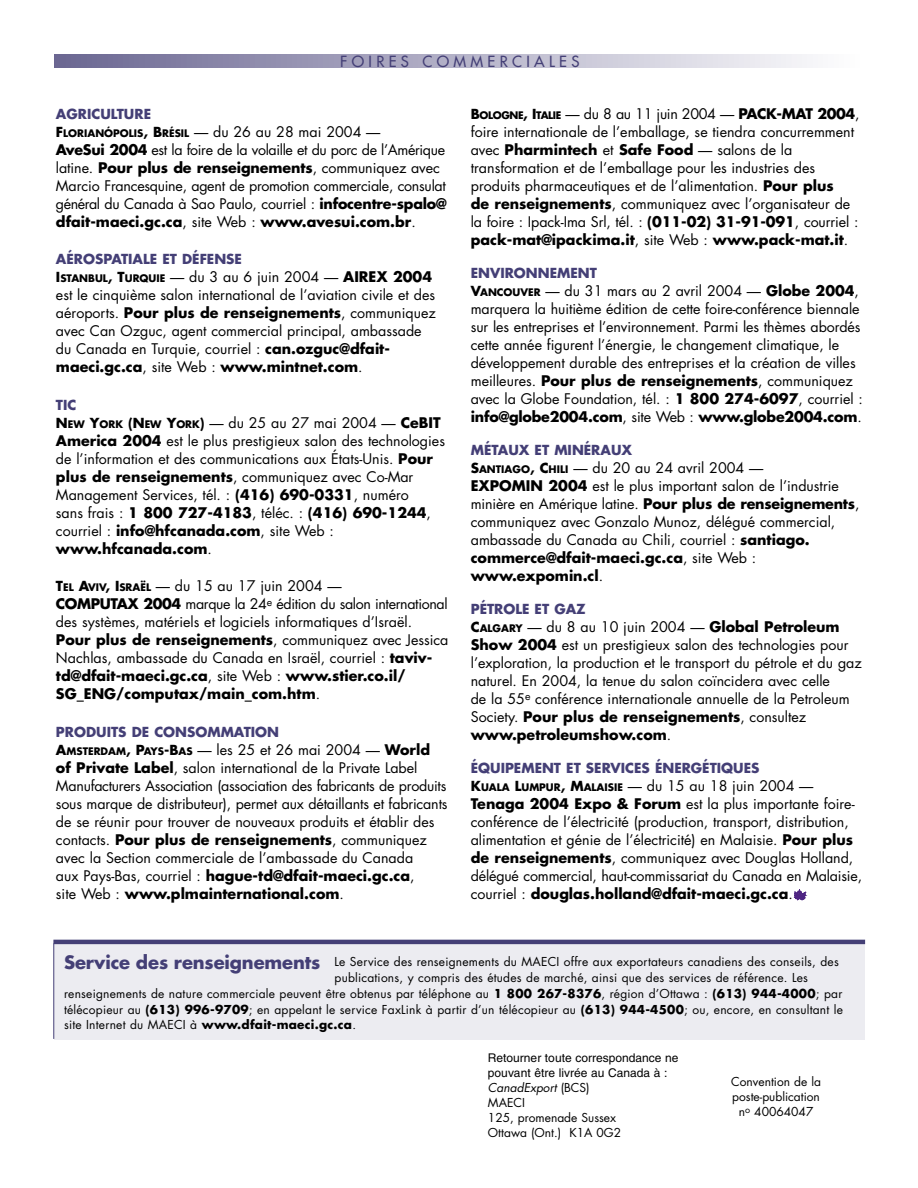
<style>
.page{position:relative;width:918px;height:1188px;background:#fff}
.page>*{position:absolute;margin:0;border:0;box-sizing:border-box;transform-origin:0 0}
.t1{font:700 18px "Futura";letter-spacing:-.005em;color:#443f76}
.t2{font:15px "Futura";letter-spacing:.29em;color:#443f76}
.t3{font:14.25px/18px "Futura";color:#000}
.t4{font:14.25px/18px "Futura";letter-spacing:-.02em;color:#000}
.t5{font:700 13.5px "Futura";color:#443f76}
.t6{font:12px "Futura";letter-spacing:.02em;color:#000}
.t7{font:12px/15px "Futura";color:#000}
.t8{font:12px/15px "Helvetica";color:#000}
.t9{font:700 10.2px "Futura";color:#000}
.s1{font-size:13.5px}
.s2{font-weight:400;font-size:14.25px}
.s3{font-weight:700}
.s4{font-weight:700;font-size:13.5px}
.s5{font-weight:700;font-size:10.2px}
.s6{font-style:italic}
</style>
<div class="page">
<svg style="left:54px;top:54px;width:753px;height:14px"></svg>
<div style="left:54px;top:944px;width:811px;height:95px;background:#ececf1"></div>
<hr style="left:53px;top:940px;width:812px;height:4px;background:#443f76">
<hr style="left:53px;top:943px;width:1px;height:96px;background:#443f76">
<svg style="left:794px;top:890px;width:13px;height:10px"></svg>
<p class="t2" style="left:340px;top:54px;width:241px">FOIRES COMMERCIALES</p>
<p class="t5" style="left:56px;top:107px;width:97px">AGRICULTURE</p>
<p class="t9" style="left:56px;top:128px;width:326px"><span class="s1">F</span>LORIANÓPOLIS<span class="s1">, B</span>RÉSIL <span class="s2">— du 26 au 28 mai 2004 —</span></p>
<p class="t4" style="left:56px;top:142px;width:392px"><span class="s3">AveSui 2004</span> est la foire de la volaille et du porc de l’Amérique latine. <span class="s3">Pour plus de renseignements</span>, communiquez avec Marcio Francesquine, agent de promotion commerciale, consulat général du Canada à Sao Paulo, courriel : <span class="s3">infocentre-spalo@ dfait-maeci.gc.ca</span>, site Web : <span class="s3">www.avesui.com.br</span>.</p>
<p class="t5" style="left:56px;top:253px;width:188px">AÉROSPATIALE ET DÉFENSE</p>
<p class="t3" style="left:56px;top:269px;width:381px"><span class="s4">I</span><span class="s5">STANBUL</span><span class="s4">, T</span><span class="s5">URQUIE</span> — du 3 au 6 juin 2004 — <span class="s3">AIREX 2004 </span>est le cinquième salon international de l’aviation civile et des aéroports. <span class="s3">Pour plus de renseignements</span>, communiquez avec Can Ozguc, agent commercial principal, ambassade du Canada en Turquie, courriel : <span class="s3">can.ozguc@dfait&shy;maeci.gc.ca</span>, site Web : <span class="s3">www.mintnet.com</span>.</p>
<p class="t5" style="left:56px;top:398px;width:22px">TIC</p>
<p class="t3" style="left:56px;top:415px;width:391px"><span class="s4">N</span><span class="s5">EW</span> <span class="s4">Y</span><span class="s5">ORK</span> <span class="s4">(N</span><span class="s5">EW</span> <span class="s4">Y</span><span class="s5">ORK</span><span class="s4">)</span> — du 25 au 27 mai 2004 — <span class="s3">CeBIT America 2004</span> est le plus prestigieux salon des technologies de l’information et des communications aux États-Unis. <span class="s3">Pour plus de renseignements</span>, communiquez avec Co-Mar Management Services, tél. : <span class="s3">(416) 690-0331</span>, numéro<br>sans frais : <span class="s3">1 800 727-4183</span>, téléc. : <span class="s3">(416) 690-1244</span>, courriel : <span class="s3">info@hfcanada.com</span>, site Web : <span class="s3">www.hfcanada.com</span>.</p>
<p class="t3" style="left:56px;top:578px;width:394px"><span class="s4">T</span><span class="s5">EL</span> <span class="s4">A</span><span class="s5">VIV</span><span class="s4">, I</span><span class="s5">SRAËL</span> — du 15 au 17 juin 2004 —<br><span class="s3">COMPUTAX 2004</span> marque la 24<sup>e</sup> édition du salon international des systèmes, matériels et logiciels informatiques d’Israël.<br><span class="s3">Pour plus de renseignements</span>, communiquez avec Jessica Nachlas, ambassade du Canada en Israël, courriel : <span class="s3">taviv&shy;td@dfait-maeci.gc.ca</span>, site Web : <span class="s3">www.stier.co.il/ SG_ENG/computax/main_com.htm</span>.</p>
<p class="t5" style="left:56px;top:725px;width:225px">PRODUITS DE CONSOMMATION</p>
<p class="t3" style="left:56px;top:742px;width:393px"><span class="s4">A</span><span class="s5">MSTERDAM</span><span class="s4">, P</span><span class="s5">AYS</span><span class="s4">-B</span><span class="s5">AS</span> — les 25 et 26 mai 2004 — <span class="s3">World of Private Label</span>, salon international de la Private Label Manufacturers Association (association des fabricants de produits sous marque de distributeur), permet aux détaillants et fabricants de se réunir pour trouver de nouveaux produits et établir des contacts. <span class="s3">Pour plus de renseignements</span>, communiquez avec la Section commerciale de l’ambassade du Canada<br>aux Pays-Bas, courriel : <span class="s3">hague-td@dfait-maeci.gc.ca</span>,<br>site Web : <span class="s3">www.plmainternational.com</span>.</p>
<p class="t3" style="left:471px;top:106px;width:390px"><span class="s4">B</span><span class="s5">OLOGNE</span><span class="s4">, I</span><span class="s5">TALIE</span> — du 8 au 11 juin 2004 — <span class="s3">PACK-MAT 2004</span>, foire internationale de l’emballage, se tiendra concurremment avec <span class="s3">Pharmintech</span> et <span class="s3">Safe Food</span> — salons de la transformation et de l’emballage pour les industries des produits pharmaceutiques et de l’alimentation. <span class="s3">Pour plus<br>de renseignements</span>, communiquez avec l’organisateur de la foire : Ipack-Ima Srl, tél. : <span class="s3">(011-02) 31-91-091</span>, courriel : <span class="s3">pack-mat@ipackima.it</span>, site Web : <span class="s3">www.pack-mat.it</span>.</p>
<p class="t5" style="left:471px;top:266px;width:128px">ENVIRONNEMENT</p>
<p class="t3" style="left:471px;top:283px;width:394px"><span class="s4">V</span><span class="s5">ANCOUVER</span> — du 31 mars au 2 avril 2004 — <span class="s3">Globe 2004</span>, marquera la huitième édition de cette foire-conférence biennale sur les entreprises et l’environnement. Parmi les thèmes abordés cette année figurent l’énergie, le changement climatique, le développement durable des entreprises et la création de villes meilleures. <span class="s3">Pour plus de renseignements</span>, communiquez avec la Globe Foundation, tél. : <span class="s3">1 800 274-6097</span>, courriel : <span class="s3">info@globe2004.com</span>, site Web : <span class="s3">www.globe2004.com</span>.</p>
<p class="t5" style="left:471px;top:443px;width:163px">MÉTAUX ET MINÉRAUX</p>
<p class="t3" style="left:471px;top:460px;width:390px"><span class="s4">S</span><span class="s5">ANTIAGO</span><span class="s4">, C</span><span class="s5">HILI</span> — du 20 au 24 avril 2004 —<br><span class="s3">EXPOMIN 2004</span> est le plus important salon de l’industrie minière en Amérique latine. <span class="s3">Pour plus de renseignements</span>, communiquez avec Gonzalo Munoz, délégué commercial, ambassade du Canada au Chili, courriel : <span class="s3">santiago. commerce@dfait-maeci.gc.ca</span>, site Web : <span class="s3">www.expomin.cl</span>.</p>
<p class="t5" style="left:471px;top:602px;width:117px">PÉTROLE ET GAZ</p>
<p class="t3" style="left:471px;top:619px;width:393px"><span class="s4">C</span><span class="s5">ALGARY</span> — du 8 au 10 juin 2004 — <span class="s3">Global Petroleum Show 2004</span> est un prestigieux salon des technologies pour l’exploration, la production et le transport du pétrole et du gaz naturel. En 2004, la tenue du salon coïncidera avec celle<br>de la 55<sup>e</sup> conférence internationale annuelle de la Petroleum Society. <span class="s3">Pour plus de renseignements</span>, consultez <span class="s3">www.petroleumshow.com</span>.</p>
<p class="t5" style="left:471px;top:761px;width:290px">ÉQUIPEMENT ET SERVICES ÉNERGÉTIQUES</p>
<p class="t3" style="left:471px;top:778px;width:393px"><span class="s4">K</span><span class="s5">UALA</span> <span class="s4">L</span><span class="s5">UMPUR</span><span class="s4">, M</span><span class="s5">ALAISIE</span> — du 15 au 18 juin 2004 — <span class="s3">Tenaga 2004 Expo &amp; Forum</span> est la plus importante foire&shy;conférence de l’électricité (production, transport, distribution, alimentation et génie de l’électricité) en Malaisie. <span class="s3">Pour plus de renseignements</span>, communiquez avec Douglas Holland, délégué commercial, haut-commissariat du Canada en Malaisie, courriel : <span class="s3">douglas.holland@dfait-maeci.gc.ca</span>.</p>
<p class="t1" style="left:64px;top:954px;width:258px">Service des renseignements</p>
<p class="t6" style="left:335px;top:956px;width:506px">Le Service des renseignements du MAECI offre aux exportateurs canadiens des conseils, des</p>
<p class="t6" style="left:335px;top:972px;width:475px">publications, y compris des études de marché, ainsi que des services de référence. Les</p>
<p class="t6" style="left:64px;top:988px;width:780px">renseignements de nature commerciale peuvent être obtenus par téléphone au <span class="s3">1 800 267-8376</span>, région d’Ottawa : <span class="s3">(613) 944-4000</span>; par</p>
<p class="t6" style="left:64px;top:1004px;width:781px">télécopieur au <span class="s3">(613) 996-9709</span>; en appelant le service FaxLink à partir d’un télécopieur au <span class="s3">(613) 944-4500</span>; ou, encore, en consultant le</p>
<p class="t6" style="left:64px;top:1019px;width:294px">site Internet du MAECI à <span class="s3">www.dfait-maeci.gc.ca</span>.</p>
<p class="t8" style="left:488px;top:1052px;width:192px">Retourner toute correspondance ne pouvant être livrée au Canada à :</p>
<p class="t7" style="left:488px;top:1082px;width:135px"><span class="s6">CanadExport</span> (BCS)<br>MAECI<br>125, promenade Sussex<br>Ottawa (Ont.) K1A 0G2</p>
<p class="t7" style="left:731px;top:1075px;width:91px;text-align:center">Convention de la poste-publication n<sup>o</sup> 40064047</p>
</div>
